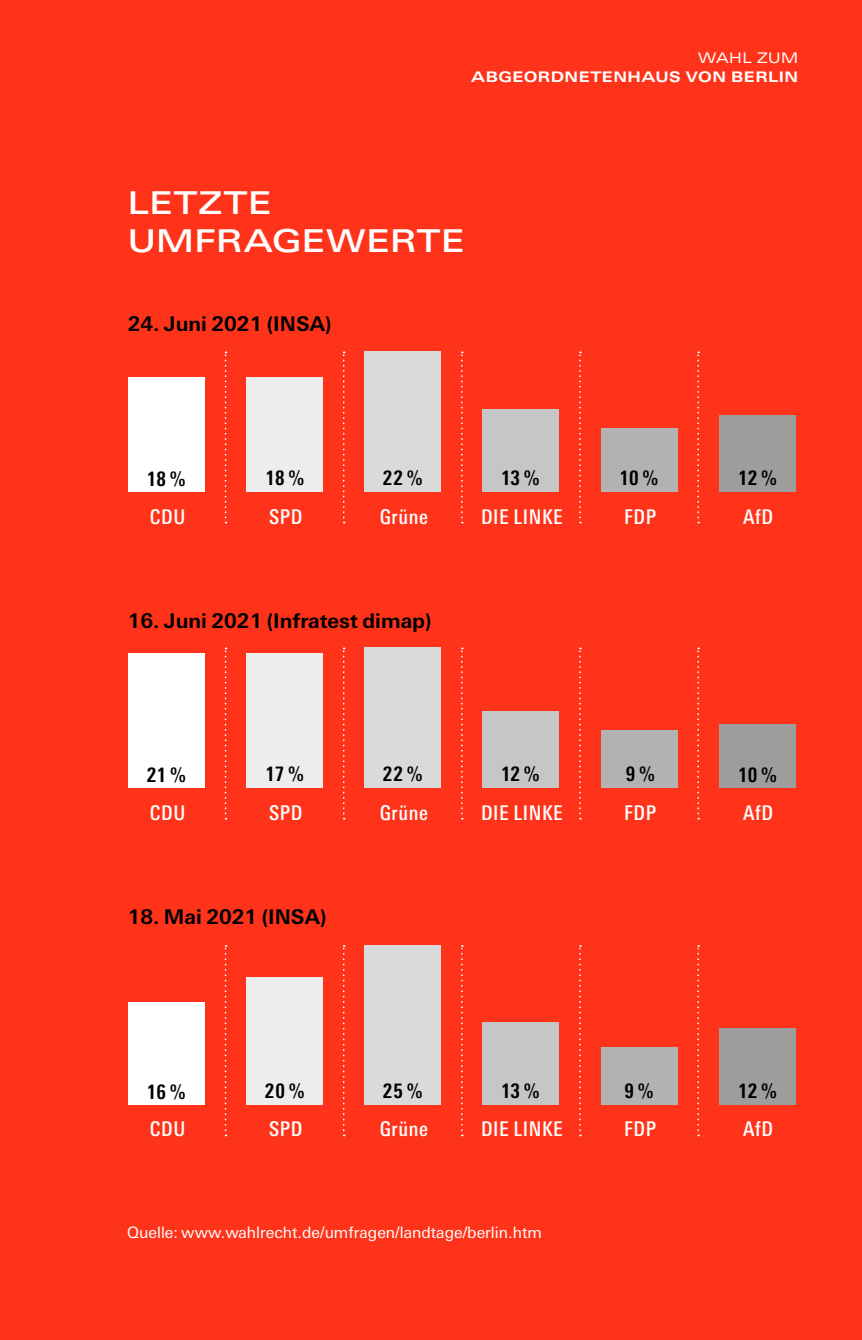
<style>
.page{position:relative;width:862px;height:1340px;background:#fff}
.page>*{position:absolute;margin:0;border:0;box-sizing:border-box;transform-origin:0 0}
.t1{font:500 31.5px/38.2px "Linotype Univers Extd";letter-spacing:.02em;color:#fff}
.t2{font:500 condensed 20.25px "Linotype Univers";letter-spacing:.03em;color:#fff}
.t3{font:700 20.25px "Linotype Univers Basic";color:#000}
.t4{font:700 condensed 20.25px "Linotype Univers";letter-spacing:.005em;color:#000}
.t5{font:15.75px "Linotype Univers Basic";color:#fff}
.t6{font:700 14.62px "Linotype Univers Extd";letter-spacing:.03em;color:#fff}
.t7{font:14.62px "Linotype Univers Extd";letter-spacing:.035em;color:#fff}
</style>
<div class="page">
<div style="left:0;top:0;width:861px;height:1339px;background:#ff3319"></div>
<svg style="left:224px;top:351px;width:2px;height:172px"></svg>
<svg style="left:461px;top:351px;width:1px;height:172px"></svg>
<svg style="left:342px;top:351px;width:2px;height:172px"></svg>
<svg style="left:579px;top:351px;width:1px;height:172px"></svg>
<svg style="left:697px;top:351px;width:1px;height:172px"></svg>
<div style="left:128px;top:377px;width:77px;height:115px;background:#fff"></div>
<div style="left:246px;top:377px;width:77px;height:115px;background:#ededed"></div>
<div style="left:364px;top:351px;width:77px;height:141px;background:#dadada"></div>
<div style="left:482px;top:409px;width:77px;height:83px;background:#c6c6c6"></div>
<div style="left:600px;top:428px;width:77px;height:64px;background:#b3b2b2"></div>
<div style="left:718px;top:415px;width:77px;height:77px;background:#9d9d9c"></div>
<svg style="left:224px;top:647px;width:2px;height:172px"></svg>
<svg style="left:461px;top:647px;width:1px;height:172px"></svg>
<svg style="left:342px;top:647px;width:2px;height:172px"></svg>
<svg style="left:579px;top:647px;width:1px;height:172px"></svg>
<svg style="left:697px;top:647px;width:1px;height:172px"></svg>
<div style="left:128px;top:654px;width:77px;height:134px;background:#fff"></div>
<div style="left:246px;top:654px;width:77px;height:134px;background:#ededed"></div>
<div style="left:364px;top:647px;width:77px;height:141px;background:#dadada"></div>
<div style="left:482px;top:711px;width:77px;height:77px;background:#c6c6c6"></div>
<div style="left:600px;top:730px;width:77px;height:58px;background:#b3b2b2"></div>
<div style="left:718px;top:724px;width:77px;height:64px;background:#9d9d9c"></div>
<svg style="left:224px;top:945px;width:2px;height:191px"></svg>
<svg style="left:461px;top:945px;width:1px;height:191px"></svg>
<svg style="left:342px;top:945px;width:2px;height:191px"></svg>
<svg style="left:579px;top:945px;width:1px;height:191px"></svg>
<svg style="left:697px;top:945px;width:1px;height:191px"></svg>
<div style="left:128px;top:1002px;width:77px;height:102px;background:#fff"></div>
<div style="left:246px;top:977px;width:77px;height:127px;background:#ededed"></div>
<div style="left:364px;top:945px;width:77px;height:159px;background:#dadada"></div>
<div style="left:482px;top:1021px;width:77px;height:83px;background:#c6c6c6"></div>
<div style="left:600px;top:1047px;width:77px;height:57px;background:#b3b2b2"></div>
<div style="left:718px;top:1028px;width:77px;height:76px;background:#9d9d9c"></div>
<p class="t7" style="left:697px;top:49px;width:102px">WAHL ZUM</p>
<p class="t6" style="left:471px;top:68px;width:328px">ABGEORDNETENHAUS VON BERLIN</p>
<h1 class="t1" style="left:128px;top:183px;width:338px">LETZTE<br>UMFRAGEWERTE</h1>
<p class="t3" style="left:128px;top:312px;width:205px">24. Juni 2021 (INSA)</p>
<p class="t4" style="left:147px;top:467px;width:40px">18 %</p>
<p class="t4" style="left:265px;top:466px;width:40px">18 %</p>
<p class="t4" style="left:382px;top:466px;width:41px">22 %</p>
<p class="t4" style="left:500px;top:466px;width:40px">13 %</p>
<p class="t4" style="left:619px;top:466px;width:40px">10 %</p>
<p class="t4" style="left:737px;top:466px;width:40px">12 %</p>
<p class="t2" style="left:150px;top:504px;width:37px">CDU</p>
<p class="t2" style="left:269px;top:504px;width:35px">SPD</p>
<p class="t2" style="left:379px;top:504px;width:50px">Grüne</p>
<p class="t2" style="left:481px;top:504px;width:83px">DIE LINKE</p>
<p class="t2" style="left:623px;top:504px;width:34px">FDP</p>
<p class="t2" style="left:742px;top:504px;width:31px">AfD</p>
<p class="t3" style="left:128px;top:609px;width:305px">16. Juni 2021 (Infratest dimap)</p>
<p class="t4" style="left:147px;top:762px;width:41px">21 %</p>
<p class="t4" style="left:265px;top:762px;width:40px">17 %</p>
<p class="t4" style="left:382px;top:762px;width:41px">22 %</p>
<p class="t4" style="left:500px;top:762px;width:40px">12 %</p>
<p class="t4" style="left:625px;top:762px;width:31px">9 %</p>
<p class="t4" style="left:737px;top:762px;width:40px">10 %</p>
<p class="t2" style="left:150px;top:800px;width:37px">CDU</p>
<p class="t2" style="left:269px;top:800px;width:35px">SPD</p>
<p class="t2" style="left:379px;top:800px;width:50px">Grüne</p>
<p class="t2" style="left:481px;top:800px;width:83px">DIE LINKE</p>
<p class="t2" style="left:623px;top:800px;width:34px">FDP</p>
<p class="t2" style="left:742px;top:800px;width:31px">AfD</p>
<p class="t3" style="left:128px;top:905px;width:200px">18. Mai 2021 (INSA)</p>
<p class="t4" style="left:147px;top:1079px;width:40px">16 %</p>
<p class="t4" style="left:265px;top:1078px;width:41px">20 %</p>
<p class="t4" style="left:382px;top:1078px;width:41px">25 %</p>
<p class="t4" style="left:500px;top:1078px;width:40px">13 %</p>
<p class="t4" style="left:624px;top:1078px;width:31px">9 %</p>
<p class="t4" style="left:737px;top:1078px;width:40px">12 %</p>
<p class="t2" style="left:150px;top:1117px;width:37px">CDU</p>
<p class="t2" style="left:269px;top:1117px;width:35px">SPD</p>
<p class="t2" style="left:379px;top:1117px;width:50px">Grüne</p>
<p class="t2" style="left:480px;top:1117px;width:83px">DIE LINKE</p>
<p class="t2" style="left:623px;top:1117px;width:34px">FDP</p>
<p class="t2" style="left:742px;top:1117px;width:31px">AfD</p>
<p class="t5" style="left:127px;top:1223px;width:416px">Quelle: www.wahlrecht.de/umfragen/landtage/berlin.htm</p>
</div>
